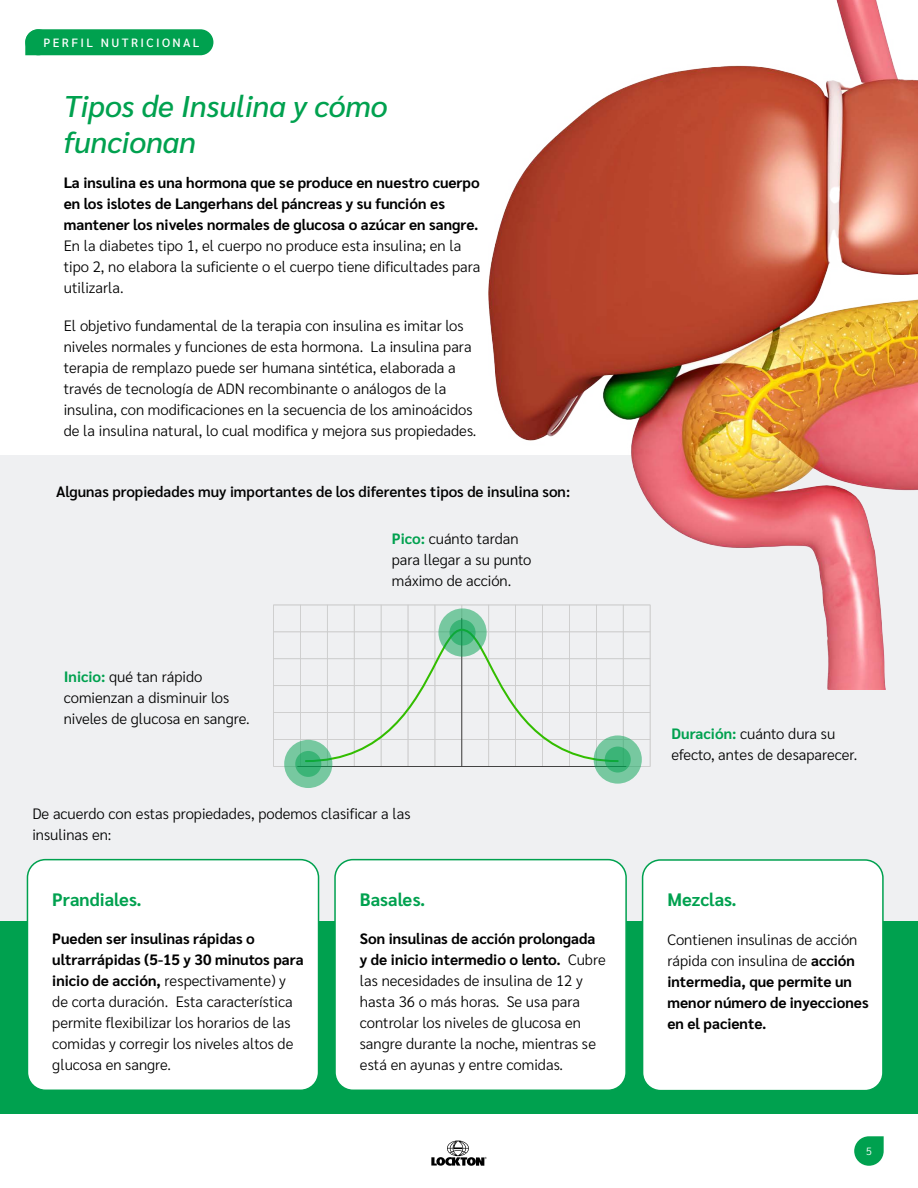
<style>
.page{position:relative;width:918px;height:1188px;background:#fff}
.page>*{position:absolute;margin:0;border:0;box-sizing:border-box;transform-origin:0 0}
.t1{font:italic 500 30px/36px "Sarabun";color:#00a14f}
.t2{font:700 18px "Sarabun";color:#00a14f}
.t3{font:300 15px/21px "Sarabun";color:#000}
.t4{font:700 15px/21px "Sarabun";color:#000}
.t5{font:600 15px "Sarabun";color:#000}
.t6{font:500 12px "Sarabun";letter-spacing:.2em;color:#fff}
.t7{font:300 10.5px "Sarabun";color:#fff}
.s1{font-weight:700;color:#00a14f}
.s2{font-weight:700}
.s3{font-weight:300}
</style>
<div class="page">
<svg style="left:431px;top:1140px;width:56px;height:26px"></svg>
<div style="left:0;top:455px;width:918px;height:489px;background:#eff0f2"></div>
<div style="left:0;top:922px;width:918px;height:192px;background:#00a14f"></div>
<svg style="left:273px;top:605px;width:377px;height:162px"></svg>
<div style="left:27px;top:860px;width:292px;height:230px;background:#fff;border-radius:18px"></div>
<div style="left:27px;top:859px;width:292px;height:232px;border:2px solid #00a14f;border-radius:18px"></div>
<div style="left:335px;top:860px;width:291px;height:230px;background:#fff;border-radius:18px"></div>
<div style="left:334px;top:859px;width:293px;height:232px;border:2px solid #00a14f;border-radius:18px"></div>
<div style="left:643px;top:860px;width:240px;height:231px;background:#fff;border-radius:18px"></div>
<div style="left:642px;top:859px;width:242px;height:232px;border:2px solid #00a14f;border-radius:18px"></div>
<img style="left:488px;top:0;width:430px;height:689px">
<svg style="left:284px;top:740px;width:48px;height:48px"></svg>
<svg style="left:295px;top:751px;width:26px;height:26px"></svg>
<svg style="left:438px;top:608px;width:49px;height:49px"></svg>
<svg style="left:450px;top:620px;width:26px;height:26px"></svg>
<svg style="left:594px;top:735px;width:48px;height:49px"></svg>
<svg style="left:605px;top:747px;width:26px;height:26px"></svg>
<div style="left:25px;top:29px;width:188px;height:26px;background:#00a14f;border-radius:13px"></div>
<svg style="left:25px;top:29px;width:26px;height:26px"></svg>
<svg style="left:854px;top:1136px;width:30px;height:30px"></svg>
<p class="t6" style="left:43px;top:36px;width:158px">PERFIL NUTRICIONAL</p>
<h1 class="t1" style="left:64px;top:89px;width:326px">Tipos de Insulina y cómo funcionan</h1>
<p class="t4" style="left:64px;top:173px;width:417px">La insulina es una hormona que se produce en nuestro cuerpo en los islotes de Langerhans del páncreas y su función es mantener los niveles normales de glucosa o azúcar en sangre.</p>
<p class="t3" style="left:64px;top:236px;width:418px">En la diabetes tipo 1, el cuerpo no produce esta insulina; en la tipo 2, no elabora la suficiente o el cuerpo tiene dificultades para utilizarla.</p>
<p class="t3" style="left:64px;top:316px;width:414px">El objetivo fundamental de la terapia con insulina es imitar los niveles normales y funciones de esta hormona. La insulina para terapia de remplazo puede ser humana sintética, elaborada a través de tecnología de ADN recombinante o análogos de la insulina, con modificaciones en la secuencia de los aminoácidos de la insulina natural, lo cual modifica y mejora sus propiedades.</p>
<p class="t5" style="left:56px;top:483px;width:516px">Algunas propiedades muy importantes de los diferentes tipos de insulina son:</p>
<p class="t3" style="left:64px;top:666px;width:187px"><span class="s1">Inicio:</span> qué tan rápido comienzan a disminuir los niveles de glucosa en sangre.</p>
<p class="t3" style="left:392px;top:528px;width:141px"><span class="s1">Pico:</span> cuánto tardan para llegar a su punto máximo de acción.</p>
<p class="t3" style="left:32px;top:803px;width:380px">De acuerdo con estas propiedades, podemos clasificar a las insulinas en:</p>
<p class="t2" style="left:52px;top:889px;width:91px">Prandiales.</p>
<p class="t3" style="left:52px;top:928px;width:253px"><span class="s2">Pueden ser insulinas rápidas o ultrarrápidas (5-15 y 30 minutos para inicio de acción,</span> respectivamente) y de corta duración. Esta característica permite flexibilizar los horarios de las comidas y corregir los niveles altos de glucosa en sangre.</p>
<p class="t2" style="left:360px;top:889px;width:67px">Basales.</p>
<p class="t3" style="left:360px;top:928px;width:247px"><span class="s2">Son insulinas de acción prolongada y de inicio intermedio o lento.</span> Cubre las necesidades de insulina de 12 y hasta 36 o más horas. Se usa para controlar los niveles de glucosa en sangre durante la noche, mientras se está en ayunas y entre comidas.</p>
<p class="t3" style="left:672px;top:724px;width:187px"><span class="s1">Duración:</span> cuánto dura su efecto, antes de desaparecer.</p>
<p class="t2" style="left:667px;top:890px;width:71px">Mezclas.</p>
<p class="t4" style="left:667px;top:929px;width:203px"><span class="s3">Contienen insulinas de acción rápida con insulina de</span> acción intermedia, que permite un menor número de inyecciones en el paciente.</p>
<p class="t7" style="left:866px;top:1145px;width:7px">5</p>
</div>
